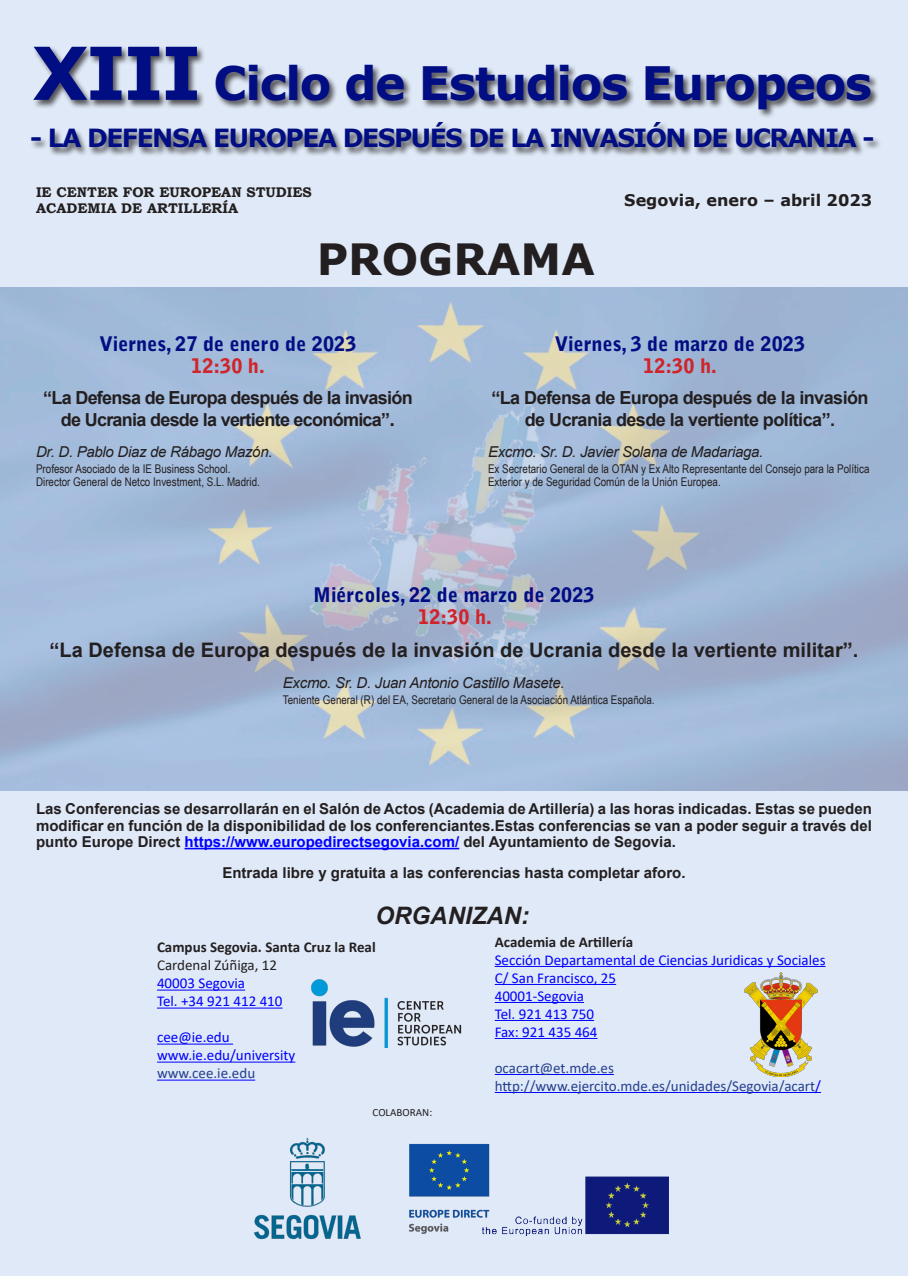
<style>
.page{position:relative;width:908px;height:1276px;background:#fff}
.page>*{position:absolute;margin:0;border:0;box-sizing:border-box;transform-origin:0 0}
.numero_de_ciclo{font:700 46px "Verdana";letter-spacing:-.03em;color:#010d83}
.programa{font:700 43px "Verdana";color:#231f20}
.titulo_ciclo{font:700 25px "Verdana";letter-spacing:-.06em;color:#010d83}
.organizan_y_colabora{font:italic 700 24px "Arial";color:#231f20}
.fecha{font:900 20px/22px "Bell Gothic Std";color:#010d83;text-align:center}
.t1{font:700 20px "Arial";color:#231f20}
.t2{font:900 20px "Bell Gothic Std";color:#d1232a}
.titulo_conf{font:700 18px/22px "Arial";letter-spacing:-.04em;color:#231f20;text-align:center}
.segovia{font:700 16px "Verdana";color:#231f20}
.las_conferencias{font:700 15px/16.5px "Arial";color:#231f20;text-align:justify}
.direccion_electrónic{font:15px/18px "Calibri";color:#00f}
.conferenciante{font:italic 15px "Arial";letter-spacing:-.02em;color:#231f20}
.direccion_electrónic-2{font:15px "Calibri";color:#253f8e}
.direccion{font:700 15px "Calibri";color:#231f20}
.direccion-2{font:15px "Calibri";color:#231f20}
.organizadores{font:700 14px "Bookman Old Style";color:#231f20}
.cargo_conferenciante{font:12px/13.2px "Arial Narrow";color:#231f20}
.t3{font:11px "Calibri";color:#231f20}
.s1{font-size:73px}
.s2{color:#d1232a}
.s3{font-size:20px}
.s4{color:#00f}
</style>
<div class="page">
<div style="left:0;top:0;width:907px;height:1276px;background:#dfe9f7"></div>
<img style="left:0;top:288px;width:907px;height:502px">
<div style="left:30px;top:45px;width:851px;height:112px;background:#231f20;opacity:.75"></div>
<hr style="left:157px;top:989px;width:88px;height:1px;background:#00f">
<hr style="left:157px;top:1007px;width:125px;height:1px;background:#00f">
<hr style="left:157px;top:1043px;width:76px;height:1px;background:#00f">
<hr style="left:157px;top:1061px;width:138px;height:1px;background:#00f">
<hr style="left:157px;top:1079px;width:98px;height:1px;background:#00f">
<img style="left:311px;top:979px;width:151px;height:68px">
<hr style="left:494px;top:966px;width:331px;height:1px;background:#00f">
<hr style="left:494px;top:984px;width:122px;height:1px;background:#00f">
<hr style="left:494px;top:1002px;width:89px;height:1px;background:#00f">
<hr style="left:494px;top:1020px;width:100px;height:1px;background:#00f">
<hr style="left:494px;top:1038px;width:103px;height:1px;background:#00f">
<hr style="left:494px;top:1074px;width:119px;height:1px;background:#00f">
<hr style="left:494px;top:1092px;width:326px;height:1px;background:#00f">
<img style="left:744px;top:972px;width:73px;height:104px">
<hr style="left:184px;top:848px;width:275px;height:1px;background:#00f">
<img style="left:502px;top:1176px;width:167px;height:61px">
<img style="left:409px;top:1143px;width:88px;height:92px">
<img style="left:254px;top:1138px;width:107px;height:102px">
<p class="numero_de_ciclo" style="left:32px;top:51px;width:841px"><span class="s1">XIII</span> Ciclo de Estudios Europeos</p>
<p class="titulo_ciclo" style="left:30px;top:120px;width:845px">- LA DEFENSA EUROPEA DESPUÉS DE LA INVASIÓN DE UCRANIA -</p>
<p class="organizadores" style="left:36px;top:183px;width:277px">IE CENTER FOR EUROPEAN STUDIES</p>
<p class="organizadores" style="left:36px;top:198px;width:203px">ACADEMIA DE ARTILLERÍA</p>
<p class="segovia" style="left:624px;top:189px;width:249px">Segovia, enero – abril 2023</p>
<p class="programa" style="left:316px;top:229px;width:279px">PROGRAMA</p>
<p class="fecha" style="left:99px;top:333px;width:258px">Viernes, 27 de enero de 2023<br><span class="s2">12:30 h.</span></p>
<p class="titulo_conf" style="left:43px;top:387px;width:371px">“La Defensa de Europa después de la invasión de Ucrania desde la vertiente económica”<span class="s3">.</span></p>
<p class="conferenciante" style="left:36px;top:442px;width:238px">Dr. D. Pablo Diaz de Rábago Mazón.</p>
<p class="cargo_conferenciante" style="left:36px;top:461px;width:225px">Profesor Asociado de la IE Business School.<br>Director General de Netco Investment, S.L. Madrid.</p>
<p class="fecha" style="left:554px;top:333px;width:252px">Viernes, 3 de marzo de 2023<br><span class="s2">12:30 h.</span></p>
<p class="titulo_conf" style="left:491px;top:387px;width:378px">“La Defensa de Europa después de la invasión de Ucrania desde la vertiente política”.</p>
<p class="conferenciante" style="left:488px;top:442px;width:277px">Excmo. Sr. D. Javier Solana de Madariaga.</p>
<p class="cargo_conferenciante" style="left:488px;top:461px;width:383px">Ex Secretario General de la OTAN y Ex Alto Representante del Consejo para la Política<br>Exterior y de Seguridad Común de la Unión Europea.</p>
<h3 class="fecha" style="left:313px;top:584px;width:283px">Miércoles, 22 de marzo de 2023</h3>
<h3 class="t2" style="left:418px;top:605px;width:75px">12:30 h.</h3>
<h3 class="t1" style="left:50px;top:636px;width:810px">“La Defensa de Europa después de la invasión de Ucrania desde la vertiente militar”.</h3>
<p class="conferenciante" style="left:283px;top:673px;width:283px">Excmo. Sr. D. Juan Antonio Castillo Masete.</p>
<p class="cargo_conferenciante" style="left:283px;top:692px;width:373px">Teniente General (R) del EA, Secretario General de la Asociación Atlántica Española.</p>
<p class="las_conferencias" style="left:36px;top:800px;width:837px">Las Conferencias se desarrollarán en el Salón de Actos (Academia de Artillería) a las horas indicadas. Estas se pueden modificar en función de la disponibilidad de los conferenciantes.Estas conferencias se van a poder seguir a través del punto Europe Direct <span class="s4">https://www.europedirectsegovia.com/</span> del Ayuntamiento de Segovia.</p>
<p class="las_conferencias" style="left:222px;top:864px;width:464px">Entrada libre y gratuita a las conferencias hasta completar aforo.</p>
<p class="organizan_y_colabora" style="left:375px;top:899px;width:155px">ORGANIZAN:</p>
<p class="direccion" style="left:157px;top:936px;width:220px">Campus Segovia. Santa Cruz la Real</p>
<p class="direccion-2" style="left:157px;top:955px;width:121px">Cardenal Zúñiga, 12</p>
<p class="direccion_electrónic" style="left:157px;top:974px;width:127px">40003 Segovia<br>Tel. +34 921 412 410</p>
<p class="direccion_electrónic" style="left:157px;top:1028px;width:74px">cee@ie.edu</p>
<p class="direccion_electrónic" style="left:157px;top:1046px;width:140px">www.ie.edu/university</p>
<p class="direccion_electrónic-2" style="left:157px;top:1063px;width:100px">www.cee.ie.edu</p>
<p class="t3" style="left:372px;top:1105px;width:61px">COLABORAN:</p>
<p class="direccion" style="left:494px;top:931px;width:140px">Academia de Artillería</p>
<p class="direccion_electrónic" style="left:494px;top:950px;width:332px">Sección Departamental de Ciencias Juridicas y Sociales<br>C/ San Francisco, 25<br>40001-Segovia<br>Tel. 921 413 750<br>Fax: 921 435 464</p>
<p class="direccion_electrónic-2" style="left:494px;top:1057px;width:121px">ocacart@et.mde.es</p>
<p class="direccion_electrónic-2" style="left:494px;top:1075px;width:327px">http://www.ejercito.mde.es/unidades/Segovia/acart<span class="s4">/</span></p>
</div>
